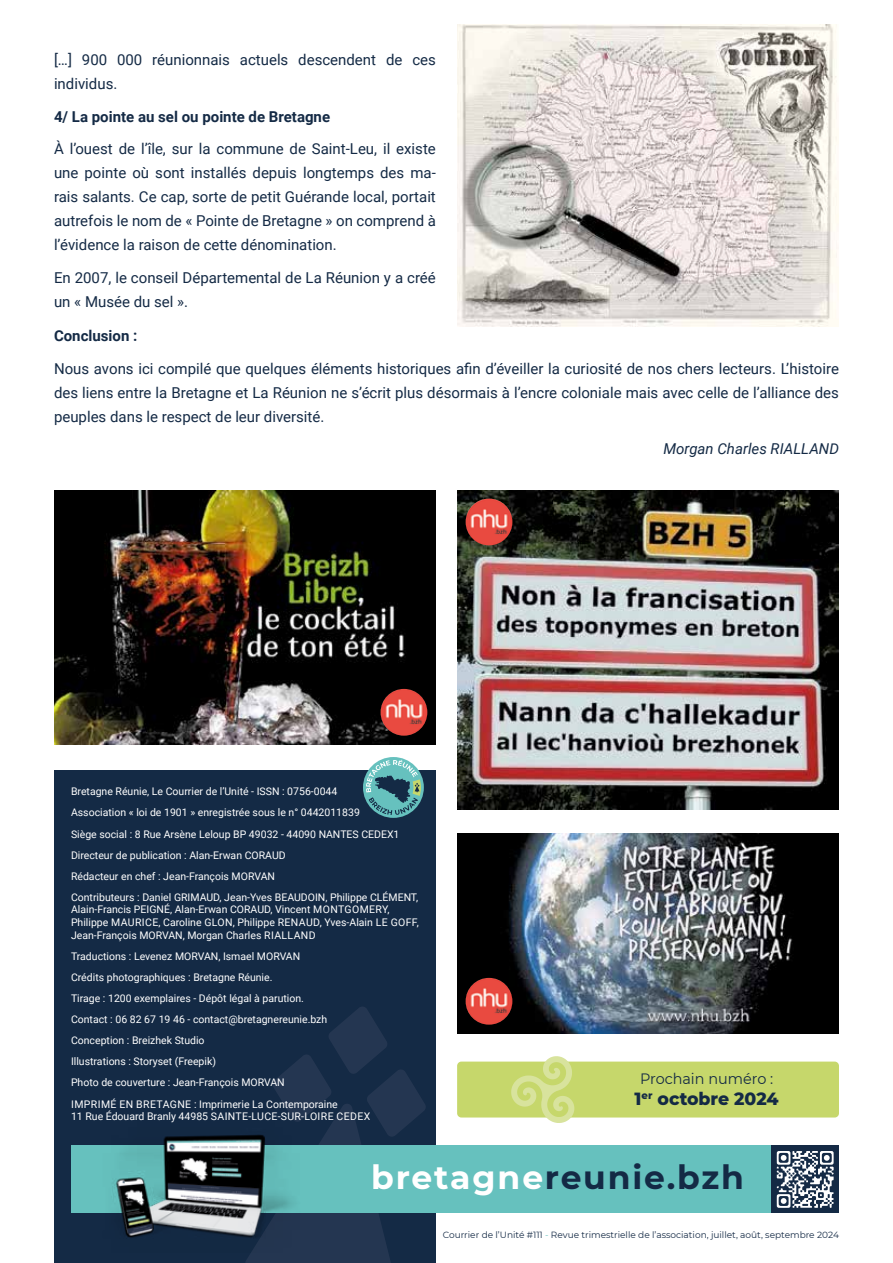
<style>
.page{position:relative;width:893px;height:1263px;background:#fff}
.page>*{position:absolute;margin:0;border:0;box-sizing:border-box;transform-origin:0 0}
.t1{font:700 33px "Montserrat";letter-spacing:.055em;color:#142a45}
.t2{font:800 18px "Montserrat";color:#142a45;scale:.96 1}
.t3{font:15px/24px "Roboto";color:#142a45}
.t4{font:700 15px "Roboto";color:#142a45}
.t5{font:italic 15px "Roboto";color:#142a45}
.t6{font:15px "Montserrat";color:#142a45;scale:.96 1}
.t7{font:10.5px/21.1px "Roboto";color:#fff}
.t8{font:9px "Montserrat";color:#142a45}
.s1{color:#fff}
.s2{color:#66c1be}
</style>
<div class="page">
<div style="left:54px;top:770px;width:382px;height:493px;background:#142a45"></div>
<svg style="left:246px;top:1007px;width:180px;height:256px"></svg>
<div style="left:71px;top:1145px;width:768px;height:68px;background:#66c1be"></div>
<div style="left:771px;top:1145px;width:68px;height:68px;background:#142a45"></div>
<svg style="left:777px;top:1151px;width:57px;height:57px"></svg>
<img style="left:116px;top:1119px;width:193px;height:134px">
<img style="left:457px;top:834px;width:382px;height:199px">
<img style="left:457px;top:490px;width:382px;height:319px">
<img style="left:54px;top:490px;width:382px;height:254px">
<div style="left:457px;top:1061px;width:382px;height:56px;background:#c6d76b;border-radius:4px"></div>
<img style="left:381px;top:689px;width:46px;height:47px;border-radius:23px">
<img style="left:466px;top:499px;width:46px;height:46px;border-radius:23px">
<img style="left:466px;top:978px;width:46px;height:47px;border-radius:23px">
<svg style="left:511px;top:1056px;width:63px;height:67px"></svg>
<img style="left:457px;top:25px;width:382px;height:302px">
<svg style="left:363px;top:757px;width:61px;height:61px"></svg>
<svg style="left:366px;top:760px;width:55px;height:55px"></svg>
<h3 class="t3" style="left:54px;top:47px;width:383px">[…] 900 000 réunionnais actuels descendent de ces individus.</h3>
<h3 class="t4" style="left:54px;top:106px;width:278px">4/ La pointe au sel ou pointe de Bretagne</h3>
<p class="t3" style="left:54px;top:136px;width:383px;text-align:justify">À l’ouest de l’île, sur la commune de Saint-Leu, il existe une pointe où sont installés depuis longtemps des ma&shy;rais salants. Ce cap, sorte de petit Guérande local, portait autrefois le nom de « Pointe de Bretagne » on comprend à l’évidence la raison de cette dénomination.</p>
<h3 class="t3" style="left:54px;top:265px;width:383px">En 2007, le conseil Départemental de La Réunion y a créé un « Musée du sel ».</h3>
<h3 class="t4" style="left:54px;top:325px;width:85px">Conclusion :</h3>
<p class="t3" style="left:54px;top:356px;width:786px;text-align:justify">Nous avons ici compilé que quelques éléments historiques afin d’éveiller la curiosité de nos chers lecteurs. L’histoire des liens entre la Bretagne et La Réunion ne s’écrit plus désormais à l’encre coloniale mais avec celle de l’alliance des peuples dans le respect de leur diversité.</p>
<h3 class="t5" style="left:663px;top:438px;width:177px">Morgan Charles RIALLAND</h3>
<p class="t7" style="left:71px;top:781px;width:349px">Bretagne Réunie, Le Courrier de l’Unité - ISSN : 0756-0044<br>Association « loi de 1901 » enregistrée sous le n° 0442011839<br>Siège social : 8 Rue Arsène Leloup BP 49032 - 44090 NANTES CEDEX1<br>Directeur de publication : Alan-Erwan CORAUD<br>Rédacteur en chef : Jean-François MORVAN<br>Contributeurs : Daniel GRIMAUD, Jean-Yves BEAUDOIN, Philippe CLÉMENT,</p>
<p class="t7" style="left:71px;top:903px;width:349px;line-height:12.6px">Alain-Francis PEIGNÉ, Alan-Erwan CORAUD, Vincent MONTGOMERY,<br>Philippe MAURICE, Caroline GLON, Philippe RENAUD, Yves-Alain LE GOFF,<br>Jean-François MORVAN, Morgan Charles RIALLAND</p>
<p class="t7" style="left:71px;top:945px;width:268px">Traductions : Levenez MORVAN, Ismael MORVAN<br>Crédits photographiques : Bretagne Réunie.<br>Tirage : 1200 exemplaires - Dépôt légal à parution.<br>Contact : 06 82 67 19 46 - contact@bretagnereunie.bzh Conception : Breizhek Studio<br>Illustrations : Storyset (Freepik)<br>Photo de couverture : Jean-François MORVAN<br>IMPRIMÉ EN BRETAGNE : Imprimerie La Contemporaine</p>
<p class="t7" style="left:71px;top:1105px;width:301px">11 Rue Édouard Branly 44985 SAINTE-LUCE-SUR-LOIRE CEDEX</p>
<h3 class="t6" style="left:640px;top:1068px;width:140px">Prochain numéro :</h3>
<h2 class="t2" style="left:635px;top:1086px;width:152px">1<sup>er</sup> octobre 2024</h2>
<h1 class="t1" style="left:371px;top:1154px;width:374px"><span class="s1">bretagne</span>reunie.bzh</h1>
<p class="t8" style="left:443px;top:1229px;width:398px">Courrier de l’Unité #111 <span class="s2">-</span> Revue trimestrielle de l’association, juillet, août, septembre 2024</p>
</div>
